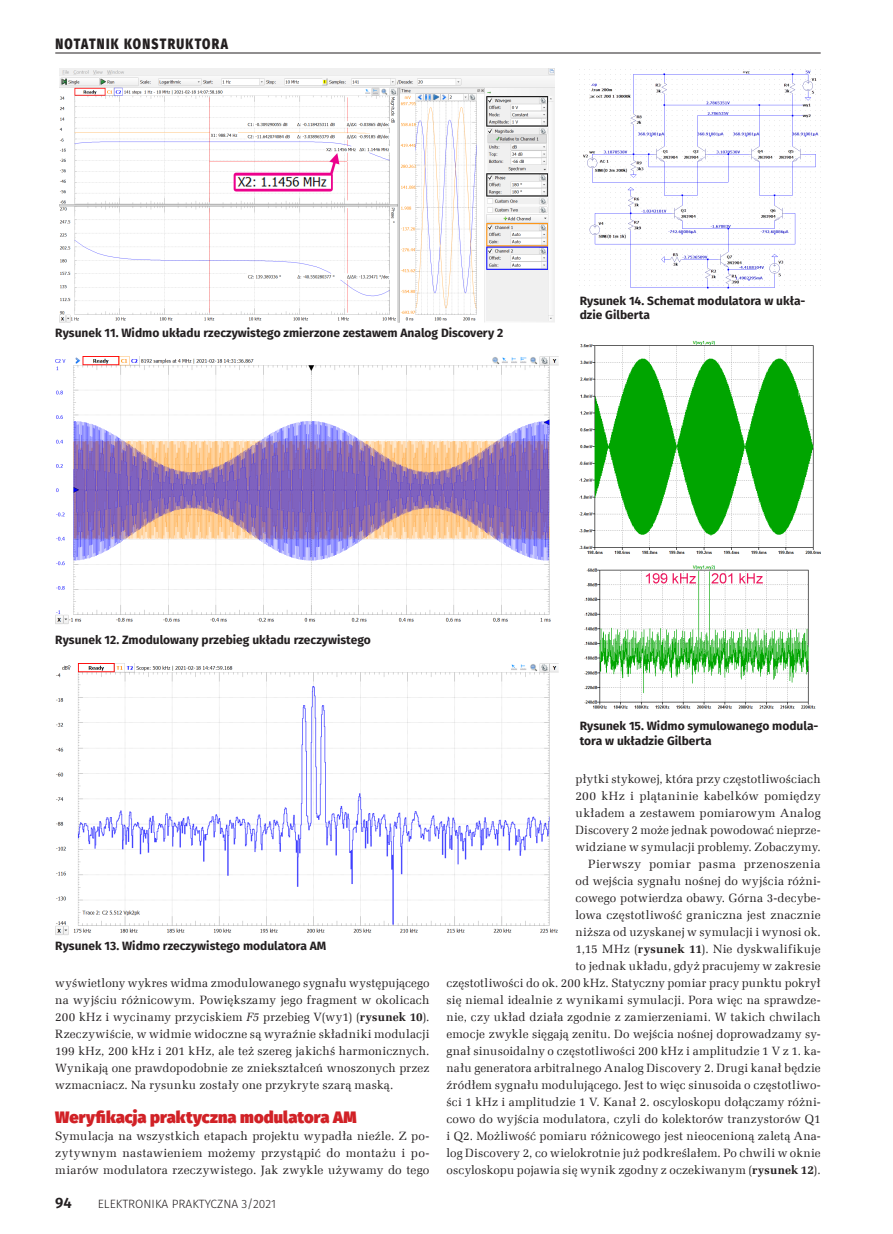
<style>
.page{position:relative;width:893px;height:1234px;background:#fff}
.page>*{position:absolute;margin:0;border:0;box-sizing:border-box;transform-origin:0 0}
._3_Srodtytul{font:900 16.5px "Fira Sans";letter-spacing:.005em;color:#d12126}
.t1{font:800 15px "Fira Sans";letter-spacing:.11em;color:#231f20;scale:.8 1}
.t2{font:600 15px "Fira Sans";color:#231f20}
._1_Body{font:12px/17px "Zapf Ellipt EU";letter-spacing:.015em;color:#231f20;text-align:justify}
._4_Podpis{font:700 12px/14.4px "Fira Sans";color:#231f20}
.t3{font:300 12px "Fira Sans";color:#231f20}
.s1{font-style:italic}
.s2{font-weight:700}
</style>
<div class="page">
<hr style="left:55px;top:53px;width:766px;height:1px;background:#231f20">
<img style="left:59px;top:68px;width:495px;height:255px">
<img style="left:55px;top:357px;width:503px;height:267px">
<img style="left:55px;top:663px;width:503px;height:271px">
<img style="left:583px;top:69px;width:238px;height:220px">
<img style="left:580px;top:340px;width:241px;height:369px">
<p class="t1" style="left:55px;top:30px;width:217px">NOTATNIK KONSTRUKTORA</p>
<p class="_4_Podpis" style="left:55px;top:325px;width:450px">Rysunek 11. Widmo układu rzeczywistego zmierzone zestawem Analog Discovery 2</p>
<p class="_4_Podpis" style="left:580px;top:292px;width:227px">Rysunek 14. Schemat modulatora w ukła&shy;dzie Gilberta</p>
<p class="_4_Podpis" style="left:55px;top:631px;width:317px">Rysunek 12. Zmodulowany przebieg układu rzeczywistego</p>
<p class="_4_Podpis" style="left:580px;top:718px;width:240px">Rysunek 15. Widmo symulowanego modula&shy;tora w układzie Gilberta</p>
<p class="_4_Podpis" style="left:55px;top:937px;width:273px">Rysunek 13. Widmo rzeczywistego modulatora AM</p>
<p class="_1_Body" style="left:55px;top:974px;width:376px">wyświetlony wykres widma zmodulowanego sygnału występującego na wyjściu różnicowym. Powiększamy jego fragment w okolicach 200 kHz i wycinamy przyciskiem <span class="s1">F5</span> przebieg V(wy1) (<span class="s2">rysunek 10</span>).<br>Rzeczywiście, w widmie widoczne są wyraźnie składniki modulacji 199 kHz, 200 kHz i 201 kHz, ale też szereg jakichś harmonicznych.<br>Wynikają one prawdopodobnie ze zniekształceń wnoszonych przez wzmacniacz. Na rysunku zostały one przykryte szarą maską.</p>
<p class="_3_Srodtytul" style="left:55px;top:1101px;width:303px">Weryfikacja praktyczna modulatora AM</p>
<p class="_1_Body" style="left:55px;top:1127px;width:376px">Symulacja na wszystkich etapach projektu wypadła nieźle. Z po&shy;zytywnym nastawieniem możemy przystąpić do montażu i po&shy;miarów modulatora rzeczywistego. Jak zwykle używamy do tego</p>
<p class="t2" style="left:55px;top:1190px;width:18px">94</p>
<p class="t3" style="left:98px;top:1195px;width:180px">ELEKTRONIKA PRAKTYCZNA 3/2021</p>
<p class="_1_Body" style="left:575px;top:770px;width:247px">płytki stykowej, która przy częstotliwościach 200 kHz i plątaninie kabelków pomiędzy układem a zestawem pomiarowym Analog Discovery 2 może jednak powodować nieprze&shy;widziane w symulacji problemy. Zobaczymy.</p>
<p class="_1_Body" style="left:446px;top:855px;width:376px;text-align:right">Pierwszy pomiar pasma przenoszenia<br>od wejścia sygnału nośnej do wyjścia różni-<br>cowego potwierdza obawy. Górna 3-decybe-<br>lowa częstotliwość graniczna jest znacznie<br>niższa od uzyskanej w symulacji i wynosi ok.<br>1,15 MHz (<span class="s2">rysunek 11</span>). Nie dyskwalifikuje<br>to jednak układu, gdyż pracujemy w zakresie<br>częstotliwości do ok. 200 kHz. Statyczny pomiar pracy punktu pokrył się niemal idealnie z wynikami symulacji. Pora więc na sprawdze&shy;nie, czy układ działa zgodnie z zamierzeniami. W takich chwilach emocje zwykle sięgają zenitu. Do wejścia nośnej doprowadzamy sy&shy;gnał sinusoidalny o częstotliwości 200 kHz i amplitudzie 1 V z 1. ka&shy;nału generatora arbitralnego Analog Discovery 2. Drugi kanał będzie źródłem sygnału modulującego. Jest to więc sinusoida o częstotliwo&shy;ści 1 kHz i amplitudzie 1 V. Kanał 2. oscyloskopu dołączamy różni&shy;cowo do wyjścia modulatora, czyli do kolektorów tranzystorów Q1 i Q2. Możliwość pomiaru różnicowego jest nieocenioną zaletą Ana&shy;log Discovery 2, co wielokrotnie już podkreślałem. Po chwili w oknie oscyloskopu pojawia się wynik zgodny z oczekiwanym (<span class="s2">rysunek 12</span>).</p>
</div>
